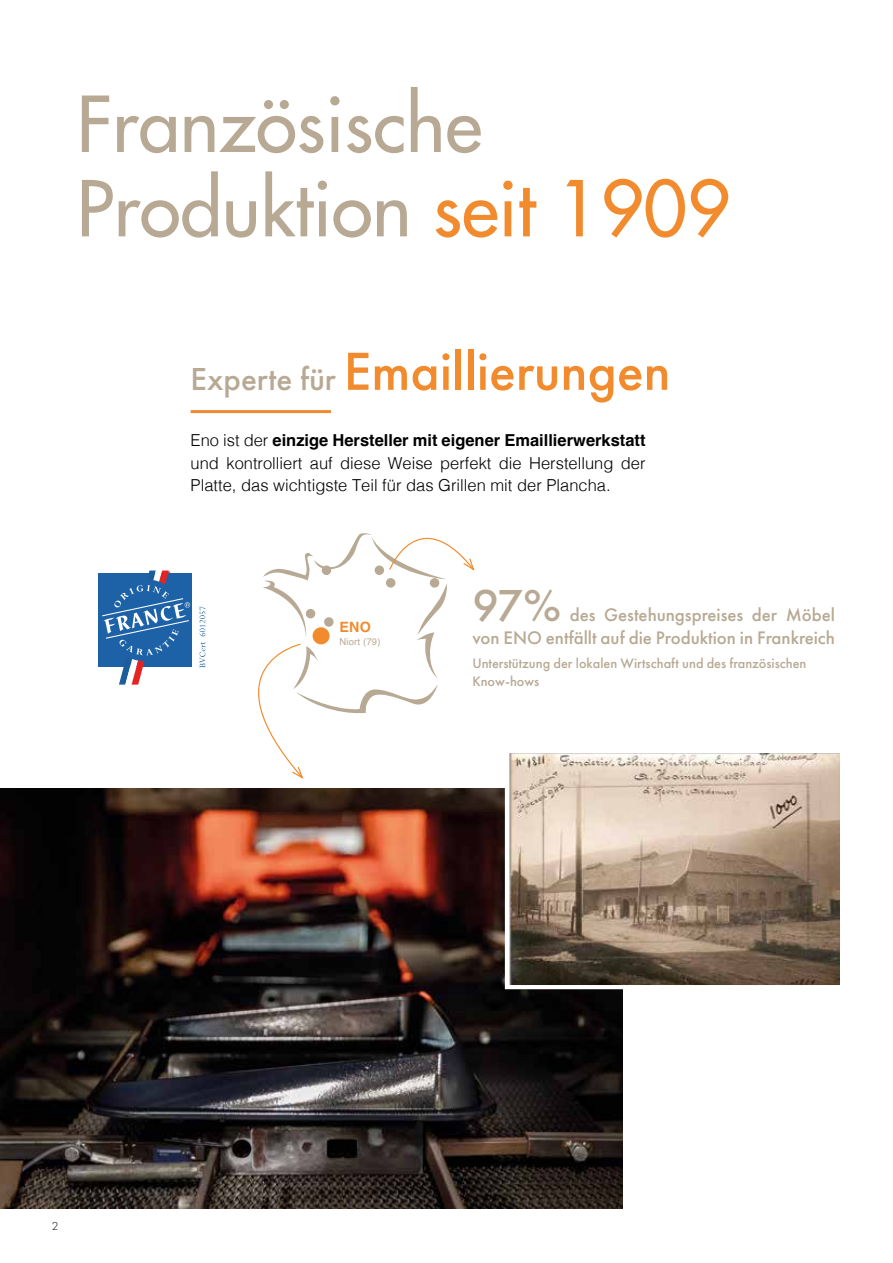
<style>
.page{position:relative;width:893px;height:1263px;background:#fff}
.page>*{position:absolute;margin:0;border:0;box-sizing:border-box;transform-origin:0 0}
.t1{font:500 74.85px/84.4px "Futura Std";color:#b7a993}
.t2{font:500 55.5px "Futura PT";color:#f28b2d}
.t3{font:500 46.5px "Futura PT";color:#b7a993}
.t4{font:500 18.9px/22.6px "Futura PT";color:#b7a993;text-align:right}
.t5{font:300 16.5px/22.5px "Helvetica";color:#000;text-align:justify}
.t6{font:500 14.25px/17.1px "Futura PT";color:#b7a993}
.t7{font:700 14.25px "Helvetica";color:#f28b2d}
.t8{font:300 12px "Futura PT";color:#000}
.t9{font:9.45px "Helvetica";letter-spacing:.02em;color:#b7a993}
.s1{color:#f28b2d}
.s2{font-size:33px;color:#b7a993}
.s3{font-weight:700}
</style>
<div class="page">
<div style="left:99px;top:573px;width:93px;height:94px;background:#1d62a6"></div>
<svg style="left:102px;top:570px;width:88px;height:115px"></svg>
<svg style="left:200px;top:533px;width:275px;height:246px"></svg>
<hr style="left:191px;top:410px;width:140px;height:3px;background:#f28b2d">
<img style="left:0;top:788px;width:623px;height:421px">
<img style="left:510px;top:754px;width:329px;height:230px">
<div style="left:505px;top:749px;width:339px;height:240px;border:4px solid #fff"></div>
<h1 class="t1" style="left:77px;top:83px;width:655px">Französische<br>Produktion <span class="s1">seit 1909</span></h1>
<h2 class="t2" style="left:191px;top:338px;width:481px"><span class="s2">Experte für</span> Emaillierungen</h2>
<p class="t5" style="left:191px;top:428px;width:456px">Eno ist der <span class="s3">einzige Hersteller mit eigener Emaillierwerkstatt </span>und kontrolliert auf diese Weise perfekt die Herstellung der Platte, das wichtigste Teil für das Grillen mit der Plancha.</p>
<p class="t7" style="left:339px;top:618px;width:33px">ENO</p>
<p class="t9" style="left:339px;top:634px;width:43px">Niort (79)</p>
<h3 class="t3" style="left:472px;top:578px;width:90px">97%</h3>
<p class="t4" style="left:472px;top:604px;width:364px">des Gestehungspreises der Möbel<br>von ENO entfällt auf die Produktion in Frankreich</p>
<p class="t6" style="left:472px;top:655px;width:336px">Unterstützung der lokalen Wirtschaft und des französischen<br>Know-hows</p>
<p class="t8" style="left:52px;top:1219px;width:8px">2</p>
</div>
